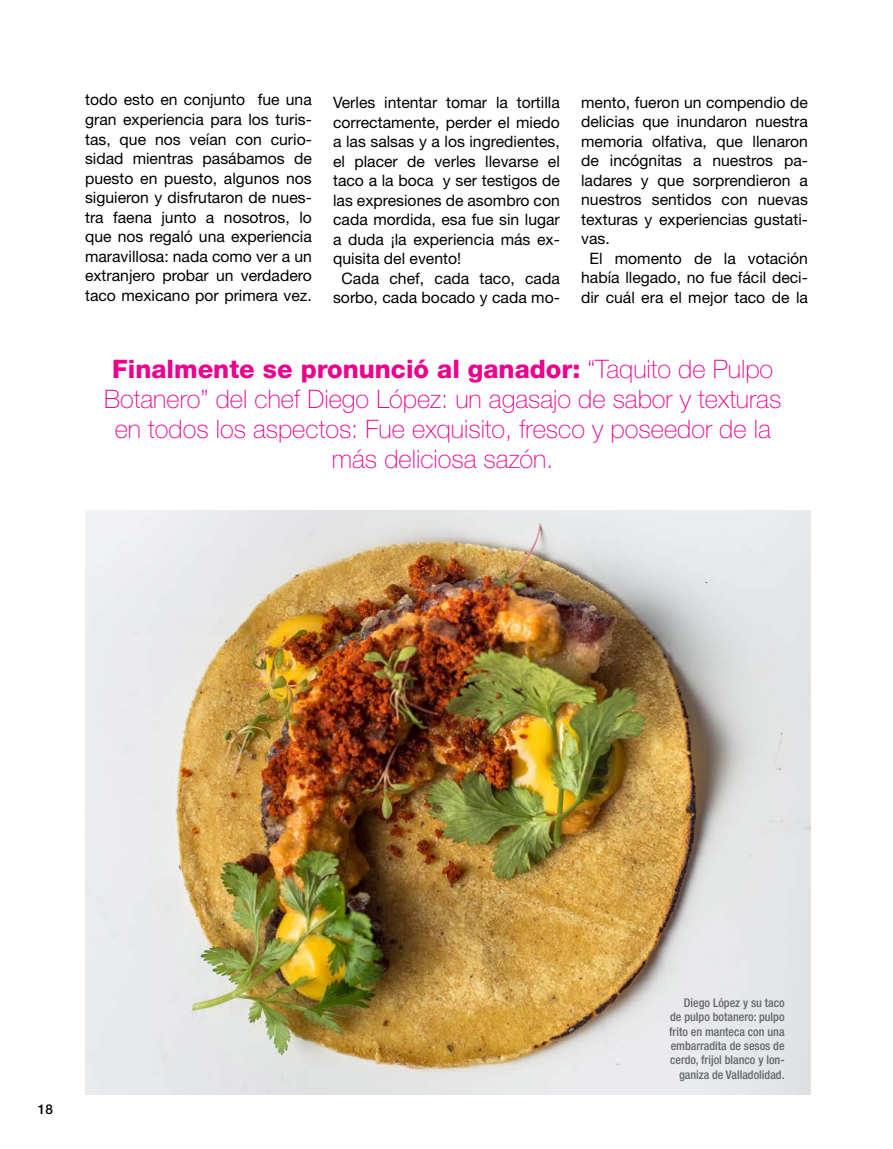
<style>
.page{position:relative;width:893px;height:1149px;background:#fff}
.page>*{position:absolute;margin:0;border:0;box-sizing:border-box;transform-origin:0 0}
.t1{font:100 25.5px/30px "Helvetica Neue";color:#ec008c;text-align:center}
.t2{font:15.75px/19.5px "Helvetica Neue";color:#000;text-align:justify}
.t3{font:500 13.5px "Helvetica Neue";color:#000}
.t4{font:500 condensed 12px/14.4px "Helvetica Neue";color:#656669;text-align:right}
.s1{font-weight:800}
</style>
<div class="page">
<img style="left:85px;top:510px;width:725px;height:584px">
<p class="t2" style="left:85px;top:90px;width:228px">todo esto en conjunto fue una gran experiencia para los turis&shy;tas, que nos veían con curio&shy;sidad mientras pasábamos de puesto en puesto, algunos nos siguieron y disfrutaron de nues&shy;tra faena junto a nosotros, lo que nos regaló una experiencia maravillosa: nada como ver a un extranjero probar un verdadero taco mexicano por primera vez.</p>
<p class="t2" style="left:333px;top:93px;width:228px">Verles intentar tomar la tortilla</p>
<p class="t2" style="left:333px;top:112px;width:228px">correctamente, perder el miedo</p>
<p class="t2" style="left:333px;top:132px;width:228px">a las salsas y a los ingredientes,</p>
<p class="t2" style="left:333px;top:151px;width:228px">el placer de verles llevarse el</p>
<p class="t2" style="left:333px;top:171px;width:228px">taco a la boca y ser testigos de</p>
<p class="t2" style="left:333px;top:190px;width:228px">las expresiones de asombro con</p>
<p class="t2" style="left:333px;top:210px;width:228px">cada mordida, esa fue sin lugar</p>
<p class="t2" style="left:333px;top:229px;width:228px">a duda ¡la experiencia más ex-</p>
<p class="t2" style="left:333px;top:249px;width:130px">quisita del evento!</p>
<p class="t2" style="left:342px;top:268px;width:220px">Cada chef, cada taco, cada</p>
<p class="t2" style="left:333px;top:288px;width:228px">sorbo, cada bocado y cada mo-</p>
<p class="t2" style="left:581px;top:92px;width:228px">mento, fueron un compendio de</p>
<p class="t2" style="left:581px;top:111px;width:228px">delicias que inundaron nuestra</p>
<p class="t2" style="left:581px;top:131px;width:228px">memoria olfativa, que llenaron</p>
<p class="t2" style="left:581px;top:150px;width:228px">de incógnitas a nuestros pa-</p>
<p class="t2" style="left:581px;top:170px;width:228px">ladares y que sorprendieron a</p>
<p class="t2" style="left:581px;top:189px;width:228px">nuestros sentidos con nuevas</p>
<p class="t2" style="left:581px;top:209px;width:228px">texturas y experiencias gustati-</p>
<p class="t2" style="left:581px;top:228px;width:30px">vas.</p>
<p class="t2" style="left:590px;top:248px;width:220px">El momento de la votación</p>
<p class="t2" style="left:581px;top:267px;width:228px">había llegado, no fue fácil deci-</p>
<p class="t2" style="left:581px;top:287px;width:228px">dir cuál era el mejor taco de la</p>
<h1 class="t1" style="left:104px;top:354px;width:679px"><span class="s1">Finalmente se pronunció al ganador:</span> “Taquito de Pulpo Botanero” del chef Diego López: un agasajo de sabor y texturas en todos los aspectos: Fue exquisito, fresco y poseedor de la más deliciosa sazón.</h1>
<p class="t3" style="left:38px;top:1100px;width:17px">18</p>
<p class="t4" style="left:669px;top:994px;width:117px">Diego López y su taco<br>de pulpo botanero: pulpo frito en manteca con una embarradita de sesos de cerdo, frijol blanco y lon&shy;ganiza de Valladolidad.</p>
</div>
